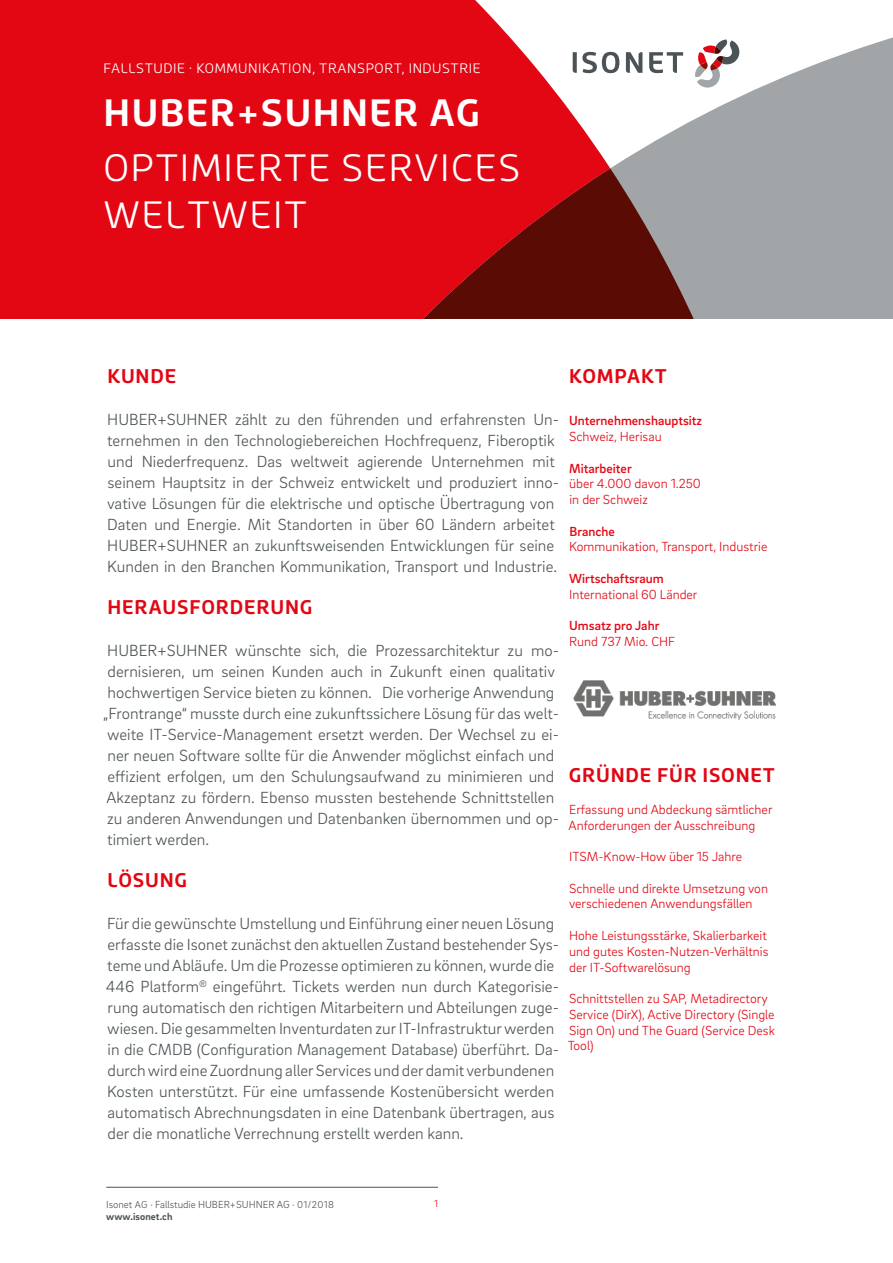
<style>
.page{position:relative;width:893px;height:1263px;background:#fff}
.page>*{position:absolute;margin:0;border:0;box-sizing:border-box;transform-origin:0 0}
.t1{font:300 37.5px/47.4px "Roihu";letter-spacing:.04em;color:#fff}
.t2{font:700 37.5px "Roihu";letter-spacing:.04em;color:#fff}
.t3{font:700 19.5px "Roihu";letter-spacing:.04em;color:#e30613}
.t4{font:300 16.5px/21px "Brix Sans";color:#4c5356}
.t5{font:300 13.5px/15.8px "Brix Sans";color:#e30613}
.t6{font:500 13.5px "Brix Sans";color:#e30613}
.t7{font:300 13.5px "Roihu";letter-spacing:.04em;color:#fff}
.t8{font:300 10.5px/12.6px "Brix Sans";color:#4c5356}
.t9{font:300 10.2px "Brix Sans";color:#e30613}
.s1{font-size:10.2px}
.s2{font-weight:700}
</style>
<div class="page">
<hr style="left:106px;top:1187px;width:332px;height:1px;background:#4c5356">
<svg style="left:610px;top:37px;width:283px;height:282px;fill:#a2a5a7"></svg>
<svg style="left:0;top:0;width:610px;height:319px;background:#e51824"></svg>
<svg style="left:190px;top:168px;width:607px;height:151px;background:#b32c32"></svg>
<img style="left:573px;top:680px;width:203px;height:39px">
<svg style="left:573px;top:52px;width:46px;height:21px"></svg>
<svg style="left:626px;top:52px;width:16px;height:21px"></svg>
<svg style="left:649px;top:52px;width:34px;height:21px"></svg>
<svg style="left:695px;top:40px;width:44px;height:48px"></svg>
<p class="t7" style="left:104px;top:61px;width:379px">FALLSTUDIE · KOMMUNIKATION, TRANSPORT, INDUSTRIE</p>
<h1 class="t2" style="left:104px;top:91px;width:378px">HUBER+SUHNER AG</h1>
<h1 class="t1" style="left:104px;top:144px;width:418px">OPTIMIERTE SERVICES<br>WELTWEIT</h1>
<p class="t3" style="left:107px;top:365px;width:70px">KUNDE</p>
<p class="t4" style="left:107px;top:408px;width:454px">HUBER+SUHNER zählt zu den führenden und erfahrensten Un&shy;ternehmen in den Technologiebereichen Hochfrequenz, Fiberoptik und Niederfrequenz. Das weltweit agierende Unternehmen mit seinem Hauptsitz in der Schweiz entwickelt und produziert inno&shy;vative Lösungen für die elektrische und optische Übertragung von Daten und Energie. Mit Standorten in über 60 Ländern arbeitet HUBER+SUHNER an zukunftsweisenden Entwicklungen für seine Kunden in den Branchen Kommunikation, Transport und Industrie.</p>
<p class="t3" style="left:107px;top:596px;width:207px">HERAUSFORDERUNG</p>
<p class="t4" style="left:103px;top:639px;width:457px">HUBER+SUHNER wünschte sich, die Prozessarchitektur zu mo&shy;dernisieren, um seinen Kunden auch in Zukunft einen qualitativ hochwertigen Service bieten zu können. Die vorherige Anwendung „Frontrange“ musste durch eine zukunftssichere Lösung für das welt&shy;weite IT-Service-Management ersetzt werden. Der Wechsel zu ei&shy;ner neuen Software sollte für die Anwender möglichst einfach und effizient erfolgen, um den Schulungsaufwand zu minimieren und Akzeptanz zu fördern. Ebenso mussten bestehende Schnittstellen zu anderen Anwendungen und Datenbanken übernommen und op&shy;timiert werden.</p>
<p class="t3" style="left:107px;top:869px;width:81px">LÖSUNG</p>
<p class="t4" style="left:106px;top:912px;width:455px">Für die gewünschte Umstellung und Einführung einer neuen Lösung erfasste die Isonet zunächst den aktuellen Zustand bestehender Sys&shy;teme und Abläufe. Um die Prozesse optimieren zu können, wurde die 446 Platform<sup>®</sup> eingeführt. Tickets werden nun durch Kategorisie&shy;rung automatisch den richtigen Mitarbeitern und Abteilungen zuge&shy;wiesen. Die gesammelten Inventurdaten zur IT-Infrastruktur werden in die CMDB (Configuration Management Database) überführt. Da&shy;durch wird eine Zuordnung aller Services und der damit verbundenen Kosten unterstützt. Für eine umfassende Kostenübersicht werden automatisch Abrechnungsdaten in eine Datenbank übertragen, aus der die monatliche Verrechnung erstellt werden kann.</p>
<p class="t3" style="left:569px;top:365px;width:99px">KOMPAKT</p>
<p class="t6" style="left:569px;top:412px;width:134px">Unternehmenshauptsitz</p>
<p class="t5" style="left:569px;top:428px;width:94px">Schweiz, Herisau</p>
<p class="t6" style="left:569px;top:459px;width:64px">Mitarbeiter</p>
<p class="t5" style="left:569px;top:475px;width:133px">über 4.000 davon 1.250 in der Schweiz</p>
<p class="t6" style="left:569px;top:522px;width:47px">Branche</p>
<p class="t5" style="left:569px;top:538px;width:200px">Kommunikation, Transport, Industrie</p>
<p class="t6" style="left:569px;top:570px;width:96px">Wirtschaftsraum</p>
<p class="t5" style="left:569px;top:586px;width:130px">International 60 Länder</p>
<p class="t6" style="left:569px;top:617px;width:92px">Umsatz pro Jahr</p>
<p class="t5" style="left:569px;top:633px;width:108px">Rund 737 Mio. CHF</p>
<p class="t3" style="left:569px;top:764px;width:208px">GRÜNDE FÜR ISONET</p>
<p class="t5" style="left:568px;top:801px;width:206px">Erfassung und Abdeckung sämtlicher<br>Anforderungen der Ausschreibung</p>
<p class="t5" style="left:569px;top:848px;width:174px">ITSM-Know-How über 15 Jahre</p>
<p class="t5" style="left:569px;top:880px;width:200px">Schnelle und direkte Umsetzung von verschiedenen Anwendungsfällen</p>
<p class="t5" style="left:569px;top:927px;width:201px">Hohe Leistungsstärke, Skalierbarkeit und gutes Kosten-Nutzen-Verhältnis der IT-Softwarelösung</p>
<p class="t5" style="left:568px;top:990px;width:209px">Schnittstellen zu SAP, Metadirectory<br>Service (DirX), Active Directory (Single<br>Sign On) und The Guard (Service Desk<br>Tool)</p>
<p class="t8" style="left:106px;top:1197px;width:229px">Isonet <span class="s1">AG</span> · Fallstudie HUBER+SUHNER AG · <span class="s1">01/2018 </span><span class="s2">www.isonet.ch</span></p>
<p class="t9" style="left:434px;top:1197px;width:5px">1</p>
</div>
